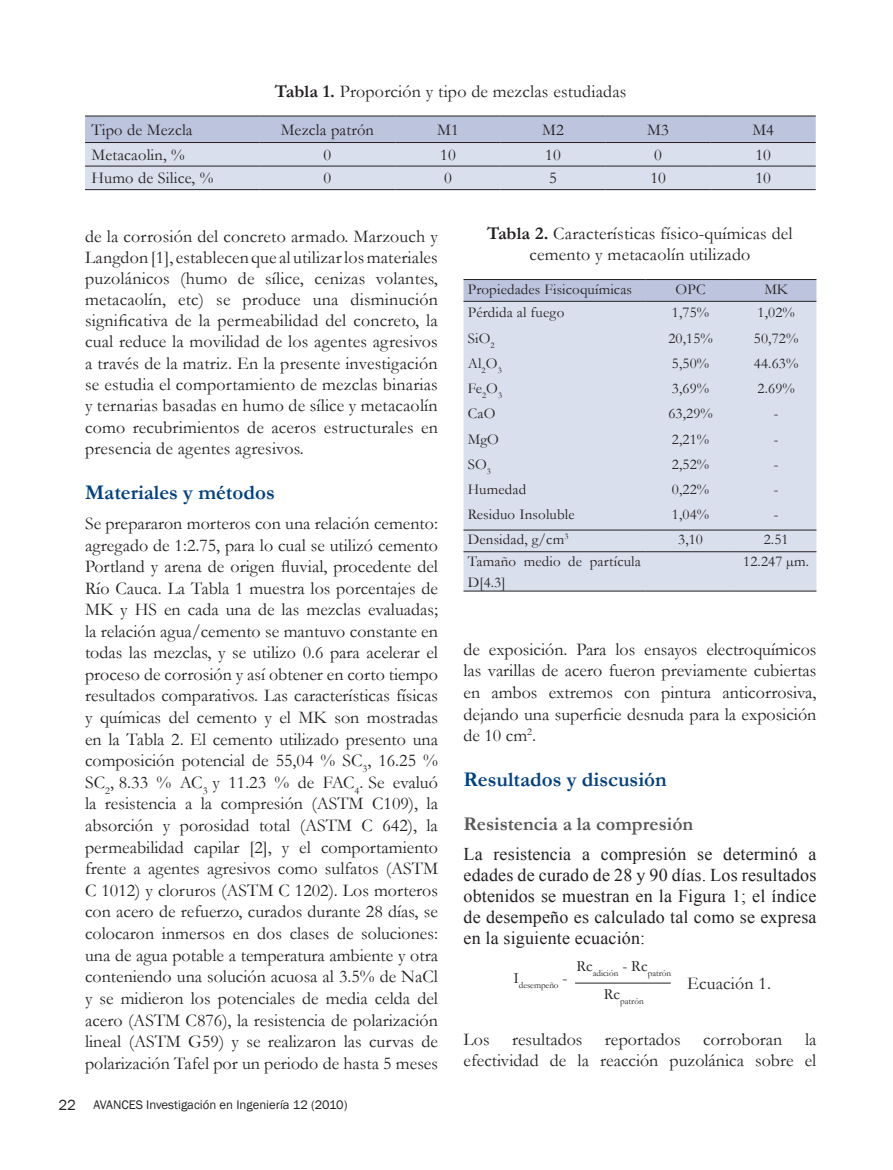
<style>
.page{position:relative;width:893px;height:1170px;background:#fff}
.page>*{position:absolute;margin:0;border:0;box-sizing:border-box;transform-origin:0 0}
.t1{font:700 21px "Garamond";color:#014081}
.t2{font:700 19.5px "Garamond";color:#57585a}
.t3{font:18px/21.6px "Garamond";color:#231f20;text-align:justify}
.t4{font:18px/21.1px "Times New Roman";letter-spacing:.01em;color:#231f20;text-align:justify}
.t5{font:16.5px "Garamond";letter-spacing:.01em;color:#231f20}
.t6{font:15px/25.2px "Garamond";letter-spacing:.01em;color:#231f20}
.t7{font:12.75px "Franklin Gothic";color:#231f20}
.t8{font:9.15px "Garamond";color:#231f20}
.s1{font-weight:700}
.s2{font-size:15px}
</style>
<div class="page">
<svg style="left:463px;top:280px;width:353px;height:21px;background:#bbc2da"></svg>
<div style="left:463px;top:302px;width:353px;height:288px;background:#dadfed"></div>
<hr style="left:463px;top:279px;width:182px;height:1px;background:#231f20">
<hr style="left:645px;top:279px;width:91px;height:1px;background:#231f20">
<hr style="left:736px;top:279px;width:80px;height:1px;background:#231f20">
<hr style="left:463px;top:301px;width:182px;height:1px;background:#231f20">
<hr style="left:645px;top:301px;width:91px;height:1px;background:#231f20">
<hr style="left:736px;top:301px;width:80px;height:1px;background:#231f20">
<hr style="left:463px;top:529px;width:182px;height:1px;background:#231f20">
<hr style="left:645px;top:529px;width:91px;height:1px;background:#231f20">
<hr style="left:736px;top:529px;width:80px;height:1px;background:#231f20">
<hr style="left:463px;top:551px;width:182px;height:1px;background:#231f20">
<hr style="left:645px;top:551px;width:91px;height:1px;background:#231f20">
<hr style="left:736px;top:551px;width:80px;height:1px;background:#231f20">
<hr style="left:463px;top:590px;width:182px;height:1px;background:#231f20">
<hr style="left:645px;top:590px;width:91px;height:1px;background:#231f20">
<hr style="left:736px;top:590px;width:80px;height:1px;background:#231f20">
<hr style="left:575px;top:982px;width:96px;height:1px;background:#231f20">
<svg style="left:85px;top:117px;width:731px;height:72px;background:#ced4e5"></svg>
<hr style="left:85px;top:116px;width:174px;height:1px;background:#231f20">
<hr style="left:259px;top:116px;width:136px;height:1px;background:#231f20">
<hr style="left:395px;top:116px;width:105px;height:1px;background:#231f20">
<hr style="left:500px;top:116px;width:106px;height:1px;background:#231f20">
<hr style="left:606px;top:116px;width:105px;height:1px;background:#231f20">
<hr style="left:711px;top:116px;width:105px;height:1px;background:#231f20">
<hr style="left:85px;top:142px;width:174px;height:1px;background:#231f20">
<hr style="left:259px;top:142px;width:136px;height:1px;background:#231f20">
<hr style="left:395px;top:142px;width:105px;height:1px;background:#231f20">
<hr style="left:500px;top:142px;width:106px;height:1px;background:#231f20">
<hr style="left:606px;top:142px;width:105px;height:1px;background:#231f20">
<hr style="left:711px;top:142px;width:105px;height:1px;background:#231f20">
<hr style="left:85px;top:166px;width:174px;height:1px;background:#231f20">
<hr style="left:259px;top:166px;width:136px;height:1px;background:#231f20">
<hr style="left:395px;top:166px;width:105px;height:1px;background:#231f20">
<hr style="left:500px;top:166px;width:106px;height:1px;background:#231f20">
<hr style="left:606px;top:166px;width:105px;height:1px;background:#231f20">
<hr style="left:711px;top:166px;width:105px;height:1px;background:#231f20">
<hr style="left:85px;top:189px;width:174px;height:1px;background:#231f20">
<hr style="left:259px;top:189px;width:136px;height:1px;background:#231f20">
<hr style="left:395px;top:189px;width:105px;height:1px;background:#231f20">
<hr style="left:500px;top:189px;width:106px;height:1px;background:#231f20">
<hr style="left:606px;top:189px;width:105px;height:1px;background:#231f20">
<hr style="left:711px;top:189px;width:105px;height:1px;background:#231f20">
<p class="t3" style="left:275px;top:80px;width:353px"><span class="s1">Tabla 1.</span> Proporción y tipo de mezclas estudiadas</p>
<p class="t5" style="left:91px;top:118px;width:103px">Tipo de Mezcla</p>
<p class="t5" style="left:281px;top:118px;width:95px">Mezcla patrón</p>
<p class="t5" style="left:437px;top:118px;width:23px">M1</p>
<p class="t5" style="left:542px;top:118px;width:23px">M2</p>
<p class="t5" style="left:647px;top:118px;width:23px">M3</p>
<p class="t5" style="left:752px;top:118px;width:23px">M4</p>
<p class="t5" style="left:91px;top:143px;width:95px">Metacaolin, %</p>
<p class="t5" style="left:324px;top:143px;width:9px">0</p>
<p class="t5" style="left:440px;top:143px;width:17px">10</p>
<p class="t5" style="left:545px;top:143px;width:17px">10</p>
<p class="t5" style="left:654px;top:143px;width:9px">0</p>
<p class="t5" style="left:755px;top:143px;width:17px">10</p>
<p class="t5" style="left:91px;top:167px;width:123px">Humo de Silice, %</p>
<p class="t5" style="left:324px;top:167px;width:9px">0</p>
<p class="t5" style="left:444px;top:167px;width:9px">0</p>
<p class="t5" style="left:549px;top:167px;width:9px">5</p>
<p class="t5" style="left:650px;top:167px;width:17px">10</p>
<p class="t5" style="left:755px;top:167px;width:17px">10</p>
<p class="t3" style="left:85px;top:225px;width:354px">de la corrosión del concreto armado. Marzouch y Langdon [1], establecen que al utilizar los materiales puzolánicos (humo de sílice, cenizas volantes, metacaolín, etc) se produce una disminución significativa de la permeabilidad del concreto, la cual reduce la movilidad de los agentes agresivos a través de la matriz. En la presente investigación se estudia el comportamiento de mezclas binarias y ternarias basadas en humo de sílice y metacaolín como recubrimientos de aceros estructurales en presencia de agentes agresivos.</p>
<p class="t1" style="left:85px;top:478px;width:191px">Materiales y métodos</p>
<p class="t3" style="left:85px;top:512px;width:354px">Se prepararon morteros con una relación cemento: agregado de 1:2.75, para lo cual se utilizó cemento Portland y arena de origen fluvial, procedente del Río Cauca. La Tabla 1 muestra los porcentajes de MK y HS en cada una de las mezclas evaluadas; la relación agua/cemento se mantuvo constante en todas las mezclas, y se utilizo 0.6 para acelerar el proceso de corrosión y así obtener en corto tiempo resultados comparativos. Las características físicas y químicas del cemento y el MK son mostradas en la Tabla 2. El cemento utilizado presento una composición potencial de 55,04 % SC<sub>3</sub>, 16.25 % SC<sub>2</sub>, 8.33 % AC<sub>3</sub> y 11.23 % de FAC<sub>4</sub>. Se evaluó la resistencia a la compresión (ASTM C109), la absorción y porosidad total (ASTM C 642), la permeabilidad capilar [2], y el comportamiento frente a agentes agresivos como sulfatos (ASTM C 1012) y cloruros (ASTM C 1202). Los morteros con acero de refuerzo, curados durante 28 días, se colocaron inmersos en dos clases de soluciones: una de agua potable a temperatura ambiente y otra conteniendo una solución acuosa al 3.5% de NaCl y se midieron los potenciales de media celda del acero (ASTM C876), la resistencia de polarización lineal (ASTM G59) y se realizaron las curvas de polarización Tafel por un periodo de hasta 5 meses</p>
<p class="t7" style="left:58px;top:1097px;width:291px"><span class="s2">22</span> AVANCES Investigación en Ingeniería 12 (2010)</p>
<p class="t3" style="left:487px;top:223px;width:307px;line-height:21px;text-align:center"><span class="s1">Tabla 2.</span> Características físico-químicas del cemento y metacaolín utilizado</p>
<p class="t6" style="left:468px;top:276px;width:166px">Propiedades Fisicoquímicas</p>
<p class="t6" style="left:676px;top:276px;width:31px">OPC</p>
<p class="t6" style="left:764px;top:276px;width:25px">MK</p>
<p class="t6" style="left:468px;top:299px;width:109px">Pérdida al fuego<br>SiO<sub>2<br></sub>Al<sub>2</sub>O<sub>3<br></sub>Fe<sub>2</sub>O<sub>3<br></sub>CaO<br>MgO<br>SO<sub>3<br></sub>Humedad<br>Residuo Insoluble</p>
<p class="t6" style="left:668px;top:299px;width:46px">1,75%<br>20,15%<br>5,50%<br>3,69%<br>63,29%<br>2,21%<br>2,52%<br>0,22%<br>1,04%</p>
<p class="t6" style="left:754px;top:299px;width:46px;text-align:center">1,02%<br>50,72%<br>44.63%<br>2.69% -<br>-<br>-<br>-<br>-</p>
<p class="t6" style="left:468px;top:526px;width:102px">Densidad, g/cm<sup>3</sup></p>
<p class="t6" style="left:678px;top:526px;width:26px">3,10</p>
<p class="t6" style="left:764px;top:526px;width:26px">2.51</p>
<p class="t6" style="left:468px;top:550px;width:175px;line-height:21px">Tamaño medio de partícula<br>D[4.3]</p>
<p class="t6" style="left:743px;top:548px;width:67px">12.247 µm.</p>
<p class="t3" style="left:463px;top:637px;width:354px">de exposición. Para los ensayos electroquímicos las varillas de acero fueron previamente cubiertas en ambos extremos con pintura anticorrosiva, dejando una superficie desnuda para la exposición de 10 cm<sup>2</sup>.</p>
<p class="t1" style="left:463px;top:765px;width:205px">Resultados y discusión</p>
<p class="t2" style="left:463px;top:810px;width:231px">Resistencia a la compresión</p>
<p class="t4" style="left:463px;top:842px;width:354px">La resistencia a compresión se determinó a edades de curado de 28 y 90 días. Los resultados obtenidos se muestran en la Figura 1; el índice de desempeño es calculado tal como se expresa en la siguiente ecuación:</p>
<p class="t8" style="left:513px;top:979px;width:55px"><sup>I</sup>desempeño <sup>-</sup></p>
<p class="t8" style="left:576px;top:966px;width:96px"><sup>Rc</sup>adición <sup>-</sup> <sup>Rc</sup>patrón</p>
<p class="t8" style="left:604px;top:994px;width:41px"><sup>Rc</sup>patrón</p>
<p class="t3" style="left:687px;top:972px;width:86px">Ecuación 1.</p>
<p class="t3" style="left:463px;top:1028px;width:28px">Los</p>
<p class="t3" style="left:512px;top:1028px;width:72px">resultados</p>
<p class="t3" style="left:605px;top:1028px;width:77px">reportados</p>
<p class="t3" style="left:703px;top:1028px;width:81px">corroboran</p>
<p class="t3" style="left:463px;top:1028px;width:354px;line-height:21px;text-align:right">la<br>efectividad de la reacción puzolánica sobre el</p>
</div>
